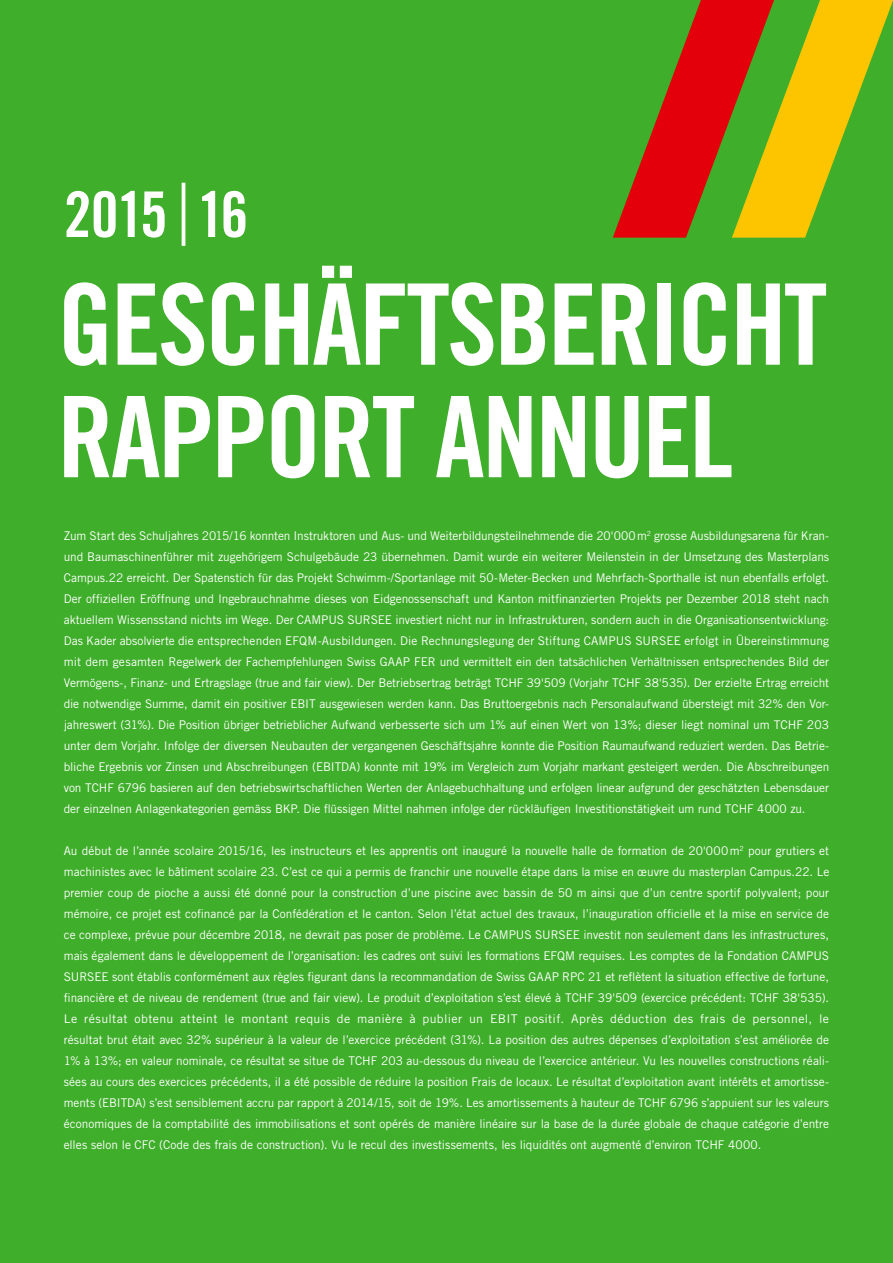
<style>
.page{position:relative;width:893px;height:1263px;background:#3fae2a}
.page>*{position:absolute;margin:0;border:0;box-sizing:border-box;transform-origin:0 0}
.t1{font:112.5px "Trade Gothic LT Std Bd Cn 20";letter-spacing:-.025em;color:#fff}
.titel{font:63px "Trade Gothic Bold Cond Twenty";letter-spacing:-.05em;color:#fff}
.lauftext{font:12px/21px "Trade Gothic LT Std";letter-spacing:-.005em;color:#fff;text-align:justify}
.s1{font-family:"Trade Gothic LT Std Bd Cn 20";font-size:85.05px}
</style>
<div class="page">
<svg style="left:613px;top:0;width:280px;height:238px"></svg>
<p class="titel" style="left:64px;top:176px;width:186px">2015 <span class="s1">|</span> 16</p>
<p class="t1" style="left:57px;top:256px;width:772px">GESCHÄFTSBERICHT</p>
<p class="t1" style="left:57px;top:369px;width:677px">RAPPORT ANNUEL</p>
<p class="lauftext" style="left:64px;top:525px;width:767px">Zum Start des Schuljahres 2015/16 konnten Instruktoren und Aus- und Weiterbildungsteilnehmende die 20'000m<sup>2</sup> grosse Ausbildungsarena für Kran&shy;und Baumaschinenführer mit zugehörigem Schulgebäude 23 übernehmen. Damit wurde ein weiterer Meilenstein in der Umsetzung des Masterplans Campus.22 erreicht. Der Spatenstich für das Projekt Schwimm-/Sportanlage mit 50-Meter-Becken und Mehrfach-Sporthalle ist nun ebenfalls erfolgt.<br>Der offiziellen Eröffnung und Ingebrauchnahme dieses von Eidgenossenschaft und Kanton mitfinanzierten Projekts per Dezember 2018 steht nach aktuellem Wissensstand nichts im Wege. Der CAMPUS SURSEE investiert nicht nur in Infrastrukturen, sondern auch in die Organisationsentwicklung:<br>Das Kader absolvierte die entsprechenden EFQM-Ausbildungen. Die Rechnungslegung der Stiftung CAMPUS SURSEE erfolgt in Übereinstimmung mit dem gesamten Regelwerk der Fachempfehlungen Swiss GAAP FER und vermittelt ein den tatsächlichen Verhältnissen entsprechendes Bild der Vermögens-, Finanz- und Ertragslage (true and fair view). Der Betriebsertrag beträgt TCHF 39'509 (Vorjahr TCHF 38'535). Der erzielte Ertrag erreicht die notwendige Summe, damit ein positiver EBIT ausgewiesen werden kann. Das Bruttoergebnis nach Personalaufwand übersteigt mit 32% den Vor&shy;jahreswert (31%). Die Position übriger betrieblicher Aufwand verbesserte sich um 1% auf einen Wert von 13%; dieser liegt nominal um TCHF 203 unter dem Vorjahr. Infolge der diversen Neubauten der vergangenen Geschäftsjahre konnte die Position Raumaufwand reduziert werden. Das Betrie&shy;bliche Ergebnis vor Zinsen und Abschreibungen (EBITDA) konnte mit 19% im Vergleich zum Vorjahr markant gesteigert werden. Die Abschreibungen von TCHF 6796 basieren auf den betriebswirtschaftlichen Werten der Anlagebuchhaltung und erfolgen linear aufgrund der geschätzten Lebensdauer der einzelnen Anlagenkategorien gemäss BKP. Die flüssigen Mittel nahmen infolge der rückläufigen Investitionstätigkeit um rund TCHF 4000 zu.</p>
<p class="lauftext" style="left:64px;top:840px;width:767px">Au début de l’année scolaire 2015/16, les instructeurs et les apprentis ont inauguré la nouvelle halle de formation de 20'000m<sup>2</sup> pour grutiers et machinistes avec le bâtiment scolaire 23. C’est ce qui a permis de franchir une nouvelle étape dans la mise en œuvre du masterplan Campus.22. Le premier coup de pioche a aussi été donné pour la construction d’une piscine avec bassin de 50 m ainsi que d’un centre sportif polyvalent; pour mémoire, ce projet est cofinancé par la Confédération et le canton. Selon l’état actuel des travaux, l’inauguration officielle et la mise en service de ce complexe, prévue pour décembre 2018, ne devrait pas poser de problème. Le CAMPUS SURSEE investit non seulement dans les infrastructures, mais également dans le développement de l’organisation: les cadres ont suivi les formations EFQM requises. Les comptes de la Fondation CAMPUS SURSEE sont établis conformément aux règles figurant dans la recommandation de Swiss GAAP RPC 21 et reflètent la situation effective de fortune, financière et de niveau de rendement (true and fair view). Le produit d’exploitation s’est élevé à TCHF 39'509 (exercice précédent: TCHF 38'535).<br>Le résultat obtenu atteint le montant requis de manière à publier un EBIT positif. Après déduction des frais de personnel, le résultat brut était avec 32% supérieur à la valeur de l’exercice précédent (31%). La position des autres dépenses d’exploitation s’est améliorée de 1% à 13%; en valeur nominale, ce résultat se situe de TCHF 203 au-dessous du niveau de l’exercice antérieur. Vu les nouvelles constructions réali&shy;sées au cours des exercices précédents, il a été possible de réduire la position Frais de locaux. Le résultat d’exploitation avant intérêts et amortisse&shy;ments (EBITDA) s’est sensiblement accru par rapport à 2014/15, soit de 19%. Les amortissements à hauteur de TCHF 6796 s’appuient sur les valeurs économiques de la comptabilité des immobilisations et sont opérés de manière linéaire sur la base de la durée globale de chaque catégorie d’entre elles selon le CFC (Code des frais de construction). Vu le recul des investissements, les liquidités ont augmenté d’environ TCHF 4000.</p>
</div>
